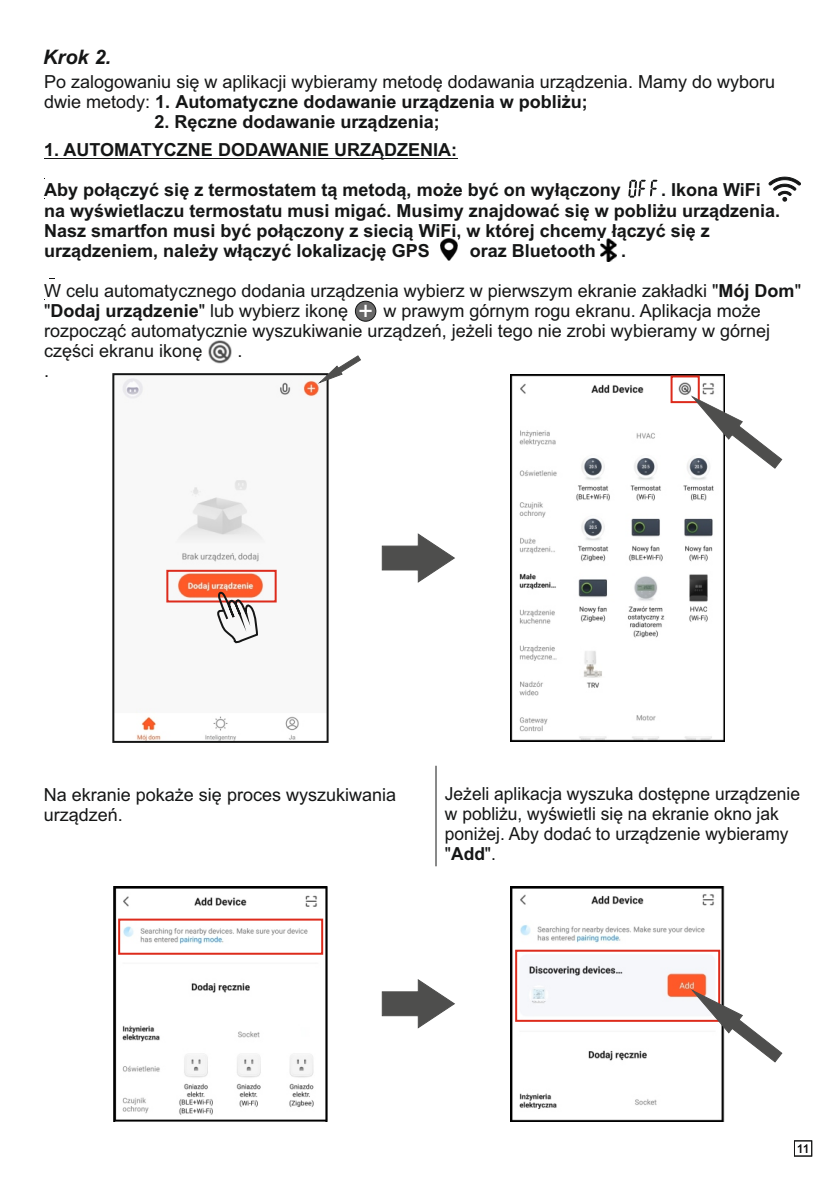
<style>
.page{position:relative;width:840px;height:1191px;background:#fff}
.page>*{position:absolute;margin:0;border:0;box-sizing:border-box;transform-origin:0 0}
.t1{font:25.8px "Arial";color:#fff}
.t2{font:italic 700 20px "Arial";color:#151616}
.t3{font:18px/20.2px "Arial";color:#151616}
.t4{font:700 18px/20.2px "Arial";color:#151616}
.t5{font:12px "Arial";color:#151616}
.s1{font-weight:700}
</style>
<div class="page">
<div style="left:793px;top:1140px;width:18px;height:16px;border:1px solid #151616"></div>
<img style="left:510px;top:886px;width:214px;height:235px">
<img style="left:122px;top:376px;width:198px;height:364px">
<div style="left:166px;top:570px;width:110px;height:32px;border:2px solid #dd2b1c"></div>
<svg style="left:381px;top:533px;width:74px;height:50px"></svg>
<svg style="left:216px;top:588px;width:43px;height:71px"></svg>
<div style="left:355px;top:301px;width:21px;height:20px;background:#686868;border:1px solid #151616;border-radius:50%"></div>
<img style="left:510px;top:375px;width:214px;height:366px">
<div style="left:670px;top:375px;width:29px;height:28px;border:2px solid #dd2b1c"></div>
<img style="left:209px;top:340px;width:22px;height:23px">
<svg style="left:690px;top:395px;width:92px;height:75px"></svg>
<hr style="left:44px;top:158px;width:413px;height:1px;background:#151616">
<svg style="left:628px;top:180px;width:29px;height:18px"></svg>
<svg style="left:768px;top:177px;width:32px;height:24px"></svg>
<img style="left:440px;top:239px;width:17px;height:21px">
<img style="left:600px;top:238px;width:16px;height:24px">
<svg style="left:435px;top:765px;width:1px;height:101px"></svg>
<img style="left:113px;top:886px;width:214px;height:235px">
<div style="left:118px;top:918px;width:205px;height:36px;border:2px solid #dd2b1c"></div>
<div style="left:515px;top:949px;width:204px;height:72px;border:2px solid #dd2b1c"></div>
<svg style="left:690px;top:989px;width:92px;height:74px"></svg>
<svg style="left:381px;top:979px;width:74px;height:49px"></svg>
<div style="left:112px;top:373px;width:216px;height:370px;border:2px solid #151616"></div>
<svg style="left:317px;top:355px;width:44px;height:29px"></svg>
<p class="t2" style="left:43px;top:50px;width:69px">Krok 2.</p>
<p class="t3" style="left:44px;top:73px;width:732px">Po zalogowaniu się w aplikacji wybieramy metodę dodawania urządzenia. Mamy do wyboru dwie metody: <span class="s1">1. Automatyczne dodawanie urządzenia w pobliżu;</span></p>
<p class="t4" style="left:154px;top:114px;width:287px">2. Ręczne dodawanie urządzenia;</p>
<p class="t3" style="left:44px;top:134px;width:7px">.</p>
<p class="t4" style="left:44px;top:141px;width:414px">1. AUTOMATYCZNE DODAWANIE URZĄDZENIA:</p>
<p class="t4" style="left:44px;top:182px;width:578px">Aby połączyć się z termostatem tą metodą, może być on wyłączony</p>
<p class="t4" style="left:44px;top:182px;width:737px;text-indent:616px">. Ikona WiFi na wyświetlaczu termostatu musi migać. Musimy znajdować się w pobliżu urządzenia.<br>Nasz smartfon musi być połączony z siecią WiFi, w której chcemy łączyć się z urządzeniem, należy włączyć lokalizację GPS</p>
<p class="t4" style="left:469px;top:242px;width:127px">oraz Bluetooth</p>
<p class="t4" style="left:620px;top:242px;width:7px">.</p>
<p class="t3" style="left:44px;top:282px;width:758px">W celu automatycznego dodania urządzenia wybierz w pierwszym ekranie zakładki "<span class="s1">Mój Dom</span>" "<span class="s1">Dodaj urządzenie</span>" lub wybierz ikonę</p>
<p class="t3" style="left:44px;top:302px;width:727px;text-indent:339px">w prawym górnym rogu ekranu. Aplikacja może rozpocząć automatycznie wyszukiwanie urządzeń, jeżeli tego nie zrobi wybieramy w górnej części ekranu ikonę</p>
<h1 class="t1" style="left:358px;top:301px;width:17px">+</h1>
<p class="t3" style="left:237px;top:342px;width:7px">.</p>
<p class="t3" style="left:44px;top:363px;width:7px">.</p>
<p class="t3" style="left:44px;top:785px;width:354px">Na ekranie pokaże się proces wyszukiwania urządzeń.</p>
<p class="t3" style="left:444px;top:785px;width:356px">Jeżeli aplikacja wyszuka dostępne urządzenie w pobliżu, wyświetli się na ekranie okno jak poniżej. Aby dodać to urządzenie wybieramy "<span class="s1">Add</span>".</p>
<p class="t5" style="left:796px;top:1144px;width:14px">11</p>
</div>
